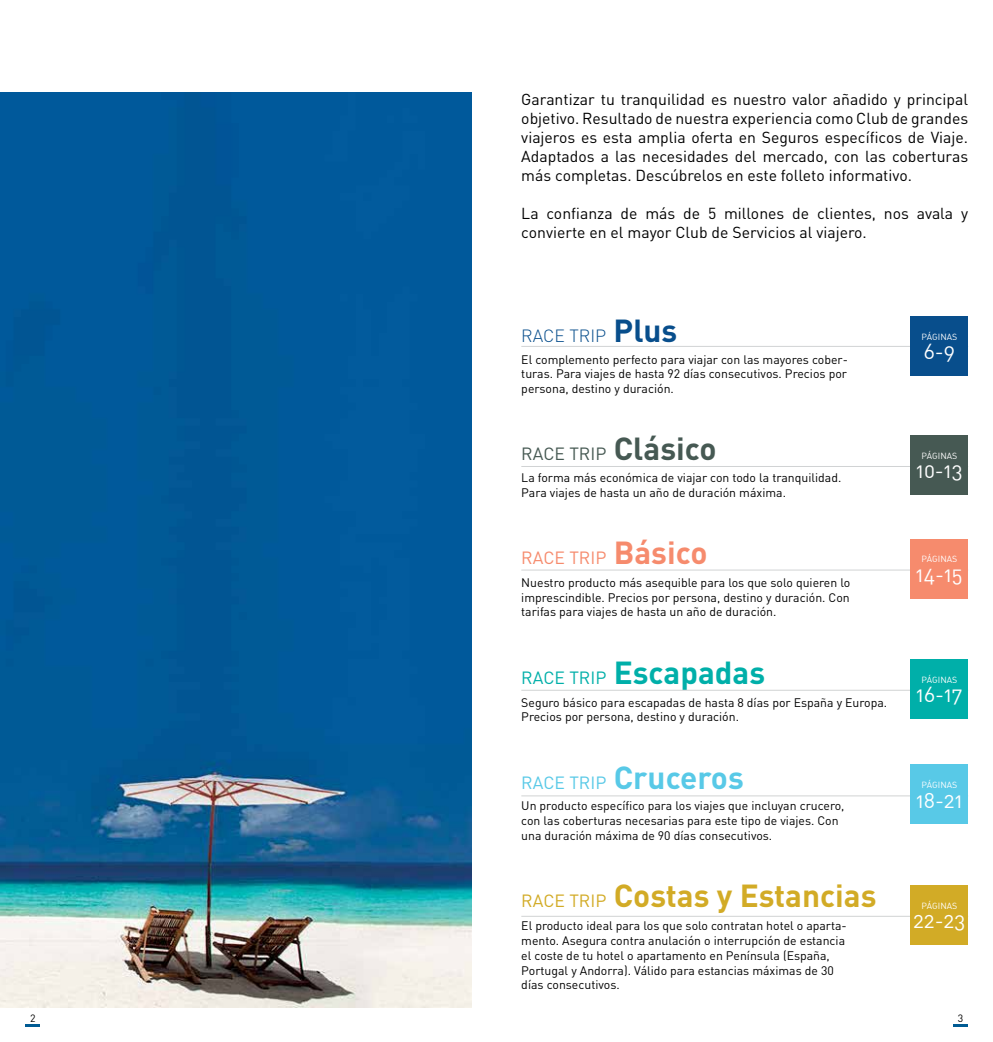
<style>
.page{position:relative;width:993px;height:1042px;background:#fff}
.page>*{position:absolute;margin:0;border:0;box-sizing:border-box;transform-origin:0 0}
.t1{font:700 31.5px "DIN";color:#d2ab26}
.t2{font:700 31.5px "DIN";color:#00afa9}
.t3{font:21px "DIN Alternate";color:#fff}
.t4{font:17.5px "DIN";color:#58c9e7}
.t5{font:17.5px "DIN";color:#465953}
.t6{font:17.5px "DIN";color:#f68b6d}
.t7{font:300 17.5px "DIN";color:#084e8c}
.t8{font:15.75px/18.9px "DIN";color:#000;text-align:justify}
.t9{font:12.25px/14.7px "DIN";color:#000}
.t10{font:10.5px "DIN";color:#000}
.t11{font:8.75px "DIN Alternate";color:#fff}
.s1{font-weight:700;font-size:31.5px}
.s2{font-weight:400;font-size:17.5px}
</style>
<div class="page">
<svg style="left:25px;top:1024px;width:15px;height:2px"></svg>
<svg style="left:953px;top:1024px;width:14px;height:2px"></svg>
<hr style="left:521px;top:346px;width:446px;height:1px;background:#d1d3d4">
<hr style="left:521px;top:466px;width:446px;height:1px;background:#d1d3d4">
<hr style="left:521px;top:569px;width:446px;height:1px;background:#d1d3d4">
<hr style="left:521px;top:690px;width:446px;height:1px;background:#d1d3d4">
<hr style="left:521px;top:795px;width:446px;height:1px;background:#d1d3d4">
<hr style="left:521px;top:916px;width:446px;height:1px;background:#d1d3d4">
<div style="left:910px;top:317px;width:57px;height:59px;background:#084e8c"></div>
<div style="left:910px;top:435px;width:57px;height:60px;background:#465953"></div>
<div style="left:910px;top:539px;width:57px;height:59px;background:#f68b6d"></div>
<div style="left:910px;top:659px;width:57px;height:59px;background:#00afa9"></div>
<div style="left:910px;top:764px;width:57px;height:60px;background:#58c9e7"></div>
<div style="left:910px;top:885px;width:57px;height:59px;background:#d2ab26"></div>
<img style="left:0;top:93px;width:471px;height:914px">
<p class="t8" style="left:521px;top:90px;width:448px">Garantizar tu tranquilidad es nuestro valor añadido y principal objetivo. Resultado de nuestra experiencia como Club de grandes viajeros es esta amplia oferta en Seguros específicos de Viaje.<br>Adaptados a las necesidades del mercado, con las coberturas más completas. Descúbrelos en este folleto informativo.</p>
<p class="t8" style="left:521px;top:203px;width:448px">La confianza de más de 5 millones de clientes, nos avala y convierte en el mayor Club de Servicios al viajero.</p>
<h3 class="t7" style="left:521px;top:325px;width:157px">RACE TRIP <span class="s1">Plus</span></h3>
<p class="t9" style="left:521px;top:352px;width:328px;text-align:justify">El complemento perfecto para viajar con las mayores cober&shy;turas. Para viajes de hasta 92 días consecutivos. Precios por persona, destino y duración.</p>
<h3 class="t5" style="left:521px;top:443px;width:197px">RACE TRIP <span class="s1">Clásico</span></h3>
<p class="t9" style="left:521px;top:470px;width:321px">La forma más económica de viajar con todo la tranquilidad.<br>Para viajes de hasta un año de duración máxima.</p>
<h3 class="t6" style="left:521px;top:546px;width:187px">RACE TRIP <span class="s1">Básico</span></h3>
<p class="t9" style="left:521px;top:575px;width:330px;text-align:justify">Nuestro producto más asequible para los que solo quieren lo imprescindible. Precios por persona, destino y duración. Con tarifas para viajes de hasta un año de duración.</p>
<h1 class="t2" style="left:521px;top:651px;width:245px"><span class="s2">RACE TRIP</span> Escapadas</h1>
<p class="t9" style="left:521px;top:695px;width:367px">Seguro básico para escapadas de hasta 8 días por España y Europa.<br>Precios por persona, destino y duración.</p>
<h3 class="t4" style="left:521px;top:771px;width:224px">RACE TRIP <span class="s1">Cruceros</span></h3>
<p class="t9" style="left:521px;top:798px;width:324px">Un producto específico para los viajes que incluyan crucero, con las coberturas necesarias para este tipo de viajes. Con una duración máxima de 90 días consecutivos.</p>
<h1 class="t1" style="left:521px;top:875px;width:356px"><span class="s2">RACE TRIP</span> Costas y Estancias</h1>
<p class="t9" style="left:521px;top:918px;width:327px">El producto ideal para los que solo contratan hotel o aparta&shy;mento. Asegura contra anulación o interrupción de estancia el coste de tu hotel o apartamento en Península (España, Portugal y Andorra). Válido para estancias máximas de 30 días consecutivos.</p>
<p class="t11" style="left:921px;top:332px;width:37px">PÁGINAS</p>
<h2 class="t3" style="left:923px;top:339px;width:33px">6-9</h2>
<p class="t11" style="left:921px;top:450px;width:37px">PÁGINAS</p>
<h2 class="t3" style="left:915px;top:457px;width:48px">10-13</h2>
<p class="t11" style="left:921px;top:554px;width:37px">PÁGINAS</p>
<h2 class="t3" style="left:915px;top:561px;width:48px">14-15</h2>
<p class="t11" style="left:921px;top:674px;width:37px">PÁGINAS</p>
<h2 class="t3" style="left:915px;top:681px;width:48px">16-17</h2>
<p class="t11" style="left:921px;top:779px;width:37px">PÁGINAS</p>
<h2 class="t3" style="left:915px;top:787px;width:48px">18-21</h2>
<p class="t11" style="left:921px;top:900px;width:37px">PÁGINAS</p>
<h2 class="t3" style="left:913px;top:907px;width:53px">22-23</h2>
<p class="t10" style="left:30px;top:1011px;width:7px">2</p>
<p class="t10" style="left:957px;top:1011px;width:7px">3</p>
</div>
